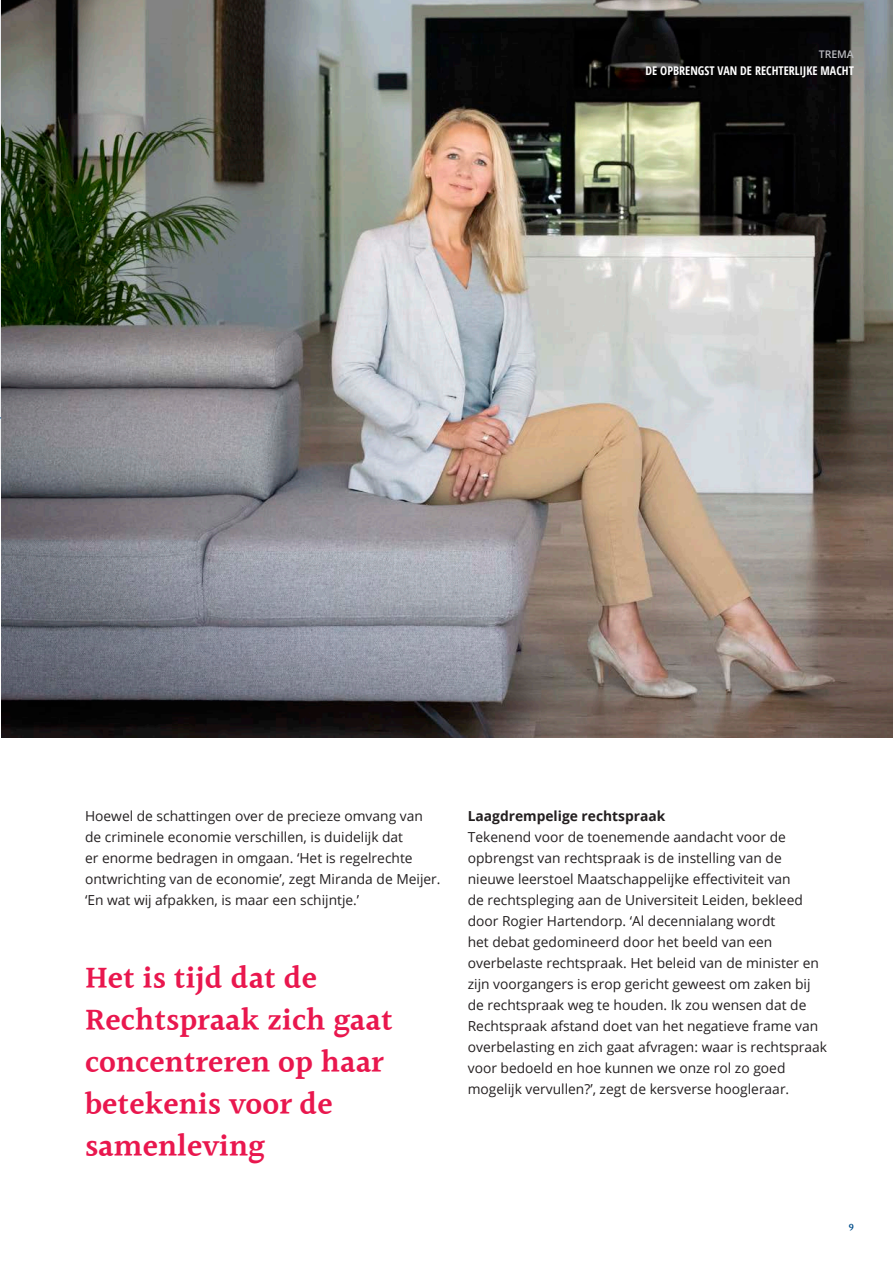
<style>
.page{position:relative;width:893px;height:1263px;background:#fff}
.page>*{position:absolute;margin:0;border:0;box-sizing:border-box;transform-origin:0 0}
.LABOUR{font:600 31.5px/42px "Halant";color:#e9174e}
.LABOUR-2{font:13.8px/21px "Open Sans";color:#231f20}
.LABOUR-3{font:700 13.8px "Open Sans";color:#231f20}
.t1{font:700 condensed 12px "Open Sans";color:#fff}
.t2{font:600 10.5px "Open Sans";color:#bcbdc0}
.t3{font:600 10.5px "Halant";color:#044f8b}
</style>
<div class="page">
<hr style="left:0;top:418px;width:154px;height:1px;background:#044f8b">
<img style="left:1px;top:0;width:892px;height:737px">
<p class="t2" style="left:819px;top:47px;width:37px">TREMA</p>
<p class="t1" style="left:645px;top:62px;width:210px">DE OPBRENGST VAN DE RECHTE LIJKE MACHT</p>
<p class="t1" style="left:680px;top:62px;width:175px">DE OPBRENGST VAN DE RECHTSPRAAK</p>
<p class="LABOUR-2" style="left:85px;top:805px;width:357px">Hoewel de schattingen over de precieze omvang van de criminele economie verschillen, is duidelijk dat<br>er enorme bedragen in omgaan. ‘Het is regelrechte ontwrichting van de economie’, zegt Miranda de Meijer. ‘En wat wij afpakken, is maar een schijntje.’</p>
<p class="LABOUR" style="left:85px;top:959px;width:309px">Het is tijd dat de<br>Rechtspraak zich gaat concentreren op haar betekenis voor de samenleving</p>
<p class="LABOUR-3" style="left:468px;top:806px;width:199px">Laagdrempelige rechtspraak</p>
<p class="LABOUR-2" style="left:468px;top:826px;width:361px">Tekenend voor de toenemende aandacht voor de opbrengst van rechtspraak is de instelling van de nieuwe leerstoel Maatschappelijke effectiviteit van<br>de rechtspleging aan de Universiteit Leiden, bekleed door Rogier Hartendorp. ‘Al decennialang wordt<br>het debat gedomineerd door het beeld van een overbelaste rechtspraak. Het beleid van de minister en zijn voorgangers is erop gericht geweest om zaken bij de rechtspraak weg te houden. Ik zou wensen dat de Rechtspraak afstand doet van het negatieve frame van overbelasting en zich gaat afvragen: waar is rechtspraak voor bedoeld en hoe kunnen we onze rol zo goed mogelijk vervullen?’, zegt de kersverse hoogleraar.</p>
<p class="t3" style="left:849px;top:1219px;width:7px">9</p>
</div>
